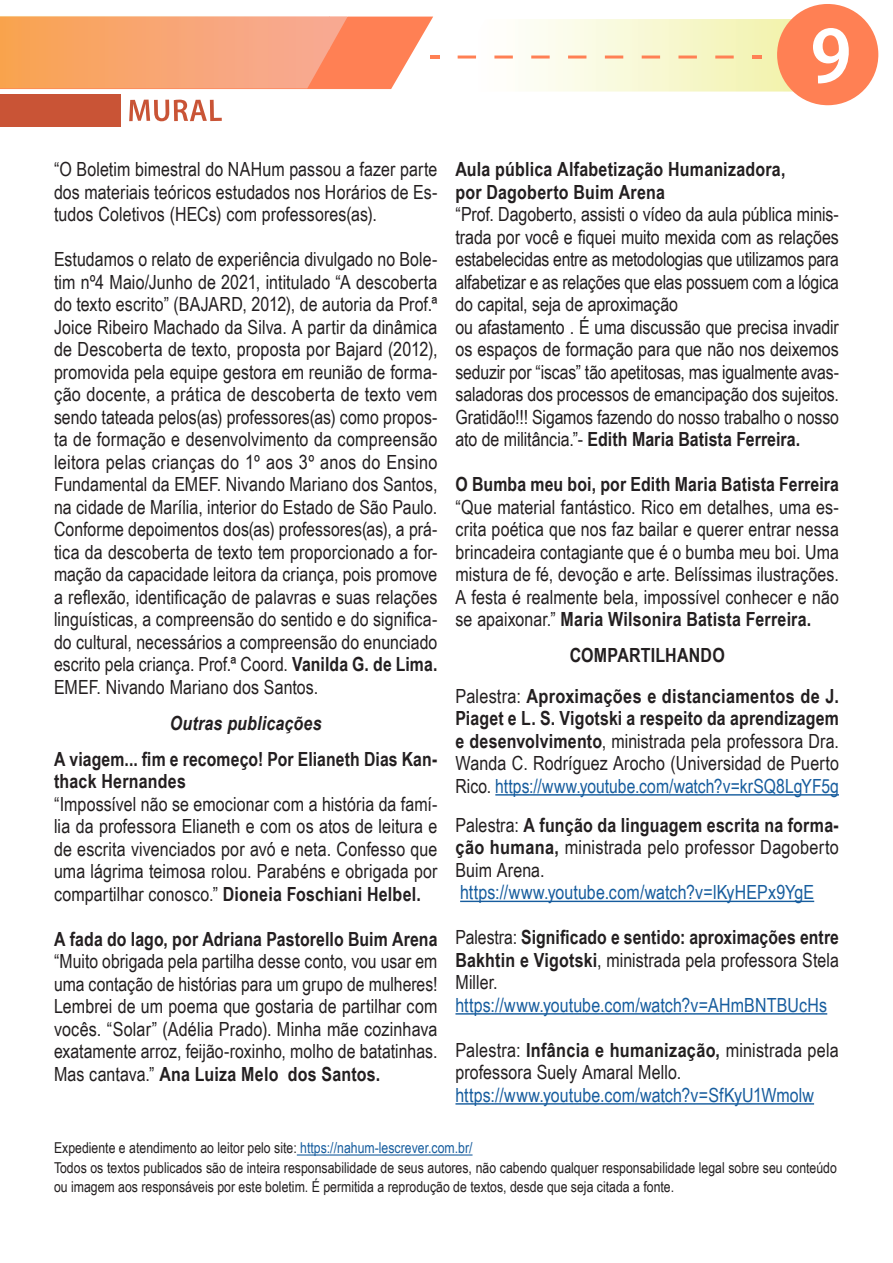
<style>
.page{position:relative;width:893px;height:1263px;background:#fff}
.page>*{position:absolute;margin:0;border:0;box-sizing:border-box;transform-origin:0 0}
.t1{font:19.5px/22.5px "Arial Narrow";color:#231f20;text-align:justify}
.t2{font:700 19.5px/22.5px "Arial Narrow";letter-spacing:.01em;color:#231f20}
.t3{font:19.5px "Arial Narrow";letter-spacing:.005em;color:#175d9e}
.t4{font:italic 700 19.5px "Arial Narrow";letter-spacing:.01em;color:#231f20}
.t5{font:15px/19.5px "Arial Narrow";color:#231f20}
.s1{font-weight:700}
.s2{font-weight:400}
.s3{color:#175d9e}
</style>
<div class="page">
<hr style="left:495px;top:794px;width:344px;height:1px;background:#175d9e">
<hr style="left:460px;top:901px;width:354px;height:1px;background:#175d9e">
<hr style="left:455px;top:1013px;width:372px;height:1px;background:#175d9e">
<hr style="left:455px;top:1103px;width:359px;height:1px;background:#175d9e">
<hr style="left:297px;top:1154px;width:176px;height:1px;background:#175d9e">
<div style="left:0;top:94px;width:120px;height:33px;background:#c95436"></div>
<svg style="left:0;top:16px;width:348px;height:1px"></svg>
<svg style="left:0;top:17px;width:439px;height:72px;background:#faa374"></svg>
<svg style="left:457px;top:4px;width:422px;height:102px"></svg>
<svg style="left:129px;top:100px;width:93px;height:21px"></svg>
<p class="t1" style="left:54px;top:157px;width:385px">“O Boletim bimestral do NAHum passou a fazer parte dos materiais teóricos estudados nos Horários de Es&shy;tudos Coletivos (HECs) com professores(as).</p>
<p class="t1" style="left:54px;top:247px;width:385px">Estudamos o relato de experiência divulgado no Bole&shy;tim nº4 Maio/Junho de 2021, intitulado “A descoberta do texto escrito” (BAJARD, 2012), de autoria da Prof.ª Joice Ribeiro Machado da Silva. A partir da dinâmica de Descoberta de texto, proposta por Bajard (2012), promovida pela equipe gestora em reunião de forma&shy;ção docente, a prática de descoberta de texto vem sendo tateada pelos(as) professores(as) como propos&shy;ta de formação e desenvolvimento da compreensão leitora pelas crianças do 1º aos 3º anos do Ensino Fundamental da EMEF. Nivando Mariano dos Santos, na cidade de Marília, interior do Estado de São Paulo.<br>Conforme depoimentos dos(as) professores(as), a prá&shy;tica da descoberta de texto tem proporcionado a for&shy;mação da capacidade leitora da criança, pois promove a reflexão, identificação de palavras e suas relações linguísticas, a compreensão do sentido e do significa&shy;do cultural, necessários a compreensão do enunciado escrito pela criança. Prof.ª Coord. <span class="s1">Vanilda G. de Lima.<br></span>EMEF. Nivando Mariano dos Santos.</p>
<p class="t4" style="left:170px;top:708px;width:153px">Outras publicações</p>
<p class="t2" style="left:54px;top:747px;width:385px">A viagem... fim e recomeço! Por Elianeth Dias Kan&shy;thack Hernandes</p>
<p class="t1" style="left:54px;top:792px;width:385px">“Impossível não se emocionar com a história da famí&shy;lia da professora Elianeth e com os atos de leitura e de escrita vivenciados por avó e neta. Confesso que uma lágrima teimosa rolou. Parabéns e obrigada por compartilhar conosco.” <span class="s1">Dioneia Foschiani Helbel.</span></p>
<p class="t2" style="left:54px;top:927px;width:385px">A fada do lago, por Adriana Pastorello Buim Arena</p>
<p class="t1" style="left:54px;top:949px;width:385px">“Muito obrigada pela partilha desse conto, vou usar em uma contação de histórias para um grupo de mulheres!<br>Lembrei de um poema que gostaria de partilhar com vocês. “Solar” (Adélia Prado). Minha mãe cozinhava exatamente arroz, feijão-roxinho, molho de batatinhas.<br>Mas cantava.” <span class="s1">Ana Luiza Melo dos Santos.</span></p>
<p class="t2" style="left:455px;top:157px;width:332px">Aula pública Alfabetização Humanizadora, por Dagoberto Buim Arena</p>
<p class="t1" style="left:455px;top:202px;width:385px;text-align:left">“Prof. Dagoberto, assisti o vídeo da aula pública minis&shy;trada por você e fiquei muito mexida com as relações estabelecidas entre as metodologias que utilizamos para alfabetizar e as relações que elas possuem com a lógica do capital, seja de aproximação<br>ou afastamento . É uma discussão que precisa invadir os espaços de formação para que não nos deixemos seduzir por “iscas” tão apetitosas, mas igualmente avas&shy;saladoras dos processos de emancipação dos sujeitos.<br>Gratidão!!! Sigamos fazendo do nosso trabalho o nosso ato de militância.”- <span class="s1">Edith Maria Batista Ferreira.</span></p>
<p class="t2" style="left:455px;top:472px;width:385px">O Bumba meu boi, por Edith Maria Batista Ferreira</p>
<p class="t1" style="left:455px;top:495px;width:385px">“Que material fantástico. Rico em detalhes, uma es&shy;crita poética que nos faz bailar e querer entrar nessa brincadeira contagiante que é o bumba meu boi. Uma mistura de fé, devoção e arte. Belíssimas ilustrações.<br>A festa é realmente bela, impossível conhecer e não se apaixonar.” <span class="s1">Maria Wilsonira Batista Ferreira.</span></p>
<p class="t2" style="left:455px;top:634px;width:385px;line-height:40.5px;text-align:center">COMPARTILHANDO<br><span class="s2">Palestra:</span> Aproximações e distanciamentos de J.</p>
<p class="t1" style="left:455px;top:706px;width:385px"><span class="s1">Piaget e L. S. Vigotski a respeito da aprendizagem e desenvolvimento</span>, ministrada pela professora Dra.<br>Wanda C. Rodríguez Arocho (Universidad de Puerto Rico. <span class="s3">https://www.youtube.com/watch?v=krSQ8LgYF5g</span></p>
<p class="t1" style="left:455px;top:813px;width:385px">Palestra: <span class="s1">A função da linguagem escrita na forma&shy;ção humana,</span> ministrada pelo professor Dagoberto Buim Arena.</p>
<p class="t3" style="left:460px;top:878px;width:356px">https://www.youtube.com/watch?v=lKyHEPx9YgE</p>
<p class="t2" style="left:455px;top:925px;width:385px;text-align:justify"><span class="s2">Palestra:</span> Significado e sentido: aproximações entre Bakhtin e Vigotski<span class="s2">, ministrada pela professora Stela Miller.</span></p>
<p class="t3" style="left:455px;top:991px;width:373px">https://www.youtube.com/watch?v=AHmBNTBUcHs</p>
<p class="t1" style="left:455px;top:1038px;width:385px">Palestra: <span class="s1">Infância e humanização,</span> ministrada pela professora Suely Amaral Mello.</p>
<p class="t3" style="left:455px;top:1081px;width:360px">https://www.youtube.com/watch?v=SfKyU1Wmolw</p>
<p class="t5" style="left:54px;top:1138px;width:784px">Expediente e atendimento ao leitor pelo site: <span class="s3">https://nahum-lescrever.com.br/<br></span>Todos os textos publicados são de inteira responsabilidade de seus autores, não cabendo qualquer responsabilidade legal sobre seu conteúdo ou imagem aos responsáveis por este boletim. É permitida a reprodução de textos, desde que seja citada a fonte.</p>
</div>
